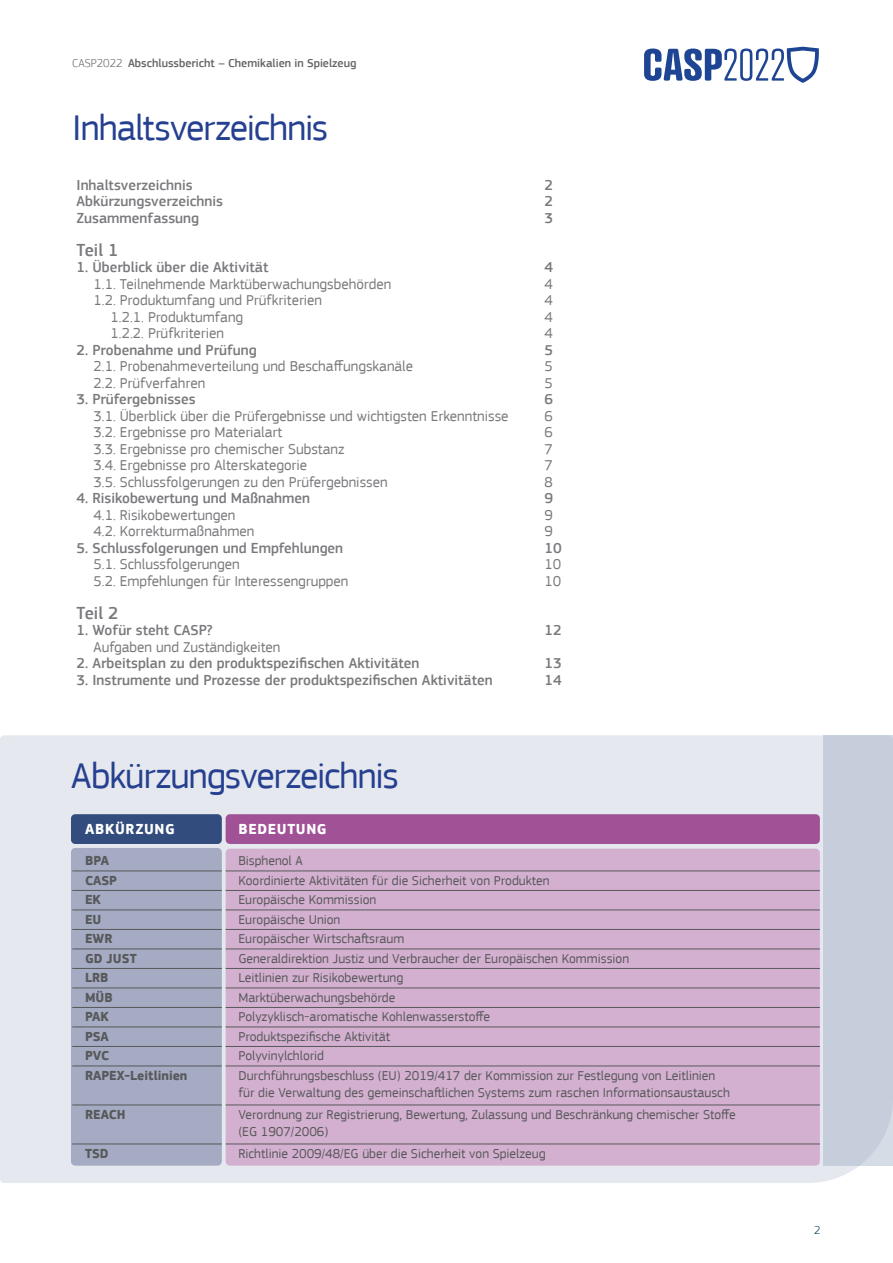
<style>
.page{position:relative;width:893px;height:1263px;background:#fff}
.page>*{position:absolute;margin:0;border:0;box-sizing:border-box;transform-origin:0 0}
.t1{font:37.5px "EC Square Sans Pro";letter-spacing:-.03em;color:#25408f}
.t2{font:500 18px "EC Square Sans Pro";color:#797a7d}
.t3{font:15px "EC Square Sans Pro";color:#797a7d}
.t4{font:500 15px "EC Square Sans Pro";color:#797a7d}
.t5{font:700 15px "EC Square Sans Pro";letter-spacing:.045em;color:#fff}
.t6{font:13.5px/19.5px "EC Square Sans Pro";color:#58595b}
.t7{font:700 13.5px/19.5px "EC Square Sans Pro";color:#58595b}
.t8{font:500 12px "EC Square Sans Pro";color:#636466}
.t9{font:300 12px "EC Square Sans Pro";color:#02405d}
.s1{font-weight:300}
</style>
<div class="page">
<svg style="left:644px;top:47px;width:175px;height:36px"></svg>
<div style="left:0;top:735px;width:859px;height:448px;background:#e6e8ef"></div>
<div style="left:71px;top:848px;width:151px;height:318px;background:#a4abc2;border-radius:4px"></div>
<div style="left:71px;top:814px;width:151px;height:30px;background:#314c7d;border-radius:4px"></div>
<div style="left:226px;top:814px;width:594px;height:30px;background:#a15297;border-radius:4px"></div>
<div style="left:226px;top:849px;width:594px;height:317px;background:#d4b0d0;border-radius:4px"></div>
<hr style="left:72px;top:870px;width:150px;height:1px;background:#58595b">
<hr style="left:72px;top:890px;width:150px;height:1px;background:#58595b">
<hr style="left:72px;top:909px;width:150px;height:1px;background:#58595b">
<hr style="left:72px;top:929px;width:150px;height:1px;background:#58595b">
<hr style="left:72px;top:948px;width:150px;height:1px;background:#58595b">
<hr style="left:72px;top:968px;width:150px;height:1px;background:#58595b">
<hr style="left:72px;top:987px;width:150px;height:1px;background:#58595b">
<hr style="left:72px;top:1007px;width:150px;height:1px;background:#58595b">
<hr style="left:72px;top:1026px;width:150px;height:1px;background:#58595b">
<hr style="left:72px;top:1046px;width:150px;height:1px;background:#58595b">
<hr style="left:72px;top:1065px;width:150px;height:1px;background:#58595b">
<hr style="left:72px;top:1104px;width:150px;height:1px;background:#58595b">
<hr style="left:72px;top:1143px;width:150px;height:1px;background:#58595b">
<hr style="left:226px;top:870px;width:594px;height:1px;background:#58595b">
<hr style="left:226px;top:890px;width:594px;height:1px;background:#58595b">
<hr style="left:226px;top:909px;width:594px;height:1px;background:#58595b">
<hr style="left:226px;top:929px;width:594px;height:1px;background:#58595b">
<hr style="left:226px;top:948px;width:594px;height:1px;background:#58595b">
<hr style="left:226px;top:968px;width:594px;height:1px;background:#58595b">
<hr style="left:226px;top:987px;width:594px;height:1px;background:#58595b">
<hr style="left:226px;top:1007px;width:594px;height:1px;background:#58595b">
<hr style="left:226px;top:1026px;width:594px;height:1px;background:#58595b">
<hr style="left:226px;top:1046px;width:594px;height:1px;background:#58595b">
<hr style="left:226px;top:1065px;width:594px;height:1px;background:#58595b">
<hr style="left:226px;top:1104px;width:594px;height:1px;background:#58595b">
<hr style="left:226px;top:1143px;width:594px;height:1px;background:#58595b">
<div style="left:823px;top:735px;width:70px;height:431px;background:#c6cedc"></div>
<p class="t8" style="left:72px;top:56px;width:286px"><span class="s1">CASP2022</span> Abschlussbericht – Chemikalien in Spielzeug</p>
<h1 class="t1" style="left:72px;top:105px;width:258px">Inhaltsverzeichnis</h1>
<p class="t4" style="left:77px;top:176px;width:118px">Inhaltsverzeichnis</p>
<p class="t4" style="left:545px;top:176px;width:10px">2</p>
<p class="t4" style="left:77px;top:193px;width:148px">Abkürzungsverzeichnis</p>
<p class="t4" style="left:545px;top:193px;width:10px">2</p>
<p class="t4" style="left:77px;top:209px;width:124px">Zusammenfassung</p>
<p class="t4" style="left:545px;top:209px;width:10px">3</p>
<h2 class="t2" style="left:77px;top:239px;width:43px">Teil 1</h2>
<p class="t4" style="left:77px;top:259px;width:193px">1. Überblick über die Aktivität</p>
<p class="t4" style="left:545px;top:259px;width:10px">4</p>
<p class="t3" style="left:94px;top:275px;width:299px">1.1. Teilnehmende Marktüberwachungsbehörden</p>
<p class="t3" style="left:545px;top:275px;width:10px">4</p>
<p class="t3" style="left:94px;top:292px;width:230px">1.2. Produktumfang und Prüfkriterien</p>
<p class="t3" style="left:545px;top:292px;width:10px">4</p>
<p class="t3" style="left:111px;top:308px;width:134px">1.2.1. Produktumfang</p>
<p class="t3" style="left:545px;top:308px;width:10px">4</p>
<p class="t3" style="left:111px;top:325px;width:115px">1.2.2. Prüfkriterien</p>
<p class="t3" style="left:545px;top:325px;width:10px">4</p>
<p class="t4" style="left:77px;top:341px;width:182px">2. Probenahme und Prüfung</p>
<p class="t4" style="left:545px;top:341px;width:10px">5</p>
<p class="t3" style="left:94px;top:358px;width:321px">2.1. Probenahmeverteilung und Beschaffungskanäle</p>
<p class="t3" style="left:545px;top:358px;width:10px">5</p>
<p class="t3" style="left:94px;top:374px;width:113px">2.2. Prüfverfahren</p>
<p class="t3" style="left:545px;top:374px;width:10px">5</p>
<p class="t4" style="left:77px;top:391px;width:121px">3. Prüfergebnisses</p>
<p class="t4" style="left:545px;top:391px;width:10px">6</p>
<p class="t3" style="left:94px;top:407px;width:416px">3.1. Überblick über die Prüfergebnisse und wichtigsten Erkenntnisse</p>
<p class="t3" style="left:545px;top:407px;width:10px">6</p>
<p class="t3" style="left:94px;top:424px;width:190px">3.2. Ergebnisse pro Materialart</p>
<p class="t3" style="left:545px;top:424px;width:10px">6</p>
<p class="t3" style="left:94px;top:440px;width:252px">3.3. Ergebnisse pro chemischer Substanz</p>
<p class="t3" style="left:545px;top:440px;width:10px">7</p>
<p class="t3" style="left:94px;top:457px;width:215px">3.4. Ergebnisse pro Alterskategorie</p>
<p class="t3" style="left:545px;top:457px;width:10px">7</p>
<p class="t3" style="left:94px;top:473px;width:296px">3.5. Schlussfolgerungen zu den Prüfergebnissen</p>
<p class="t3" style="left:545px;top:473px;width:10px">8</p>
<p class="t4" style="left:77px;top:490px;width:235px">4. Risikobewertung und Maßnahmen</p>
<p class="t4" style="left:545px;top:490px;width:10px">9</p>
<p class="t3" style="left:94px;top:506px;width:143px">4.1. Risikobewertungen</p>
<p class="t3" style="left:545px;top:506px;width:10px">9</p>
<p class="t3" style="left:94px;top:523px;width:162px">4.2. Korrekturmaßnahmen</p>
<p class="t3" style="left:545px;top:523px;width:10px">9</p>
<p class="t4" style="left:77px;top:539px;width:268px">5. Schlussfolgerungen und Empfehlungen</p>
<p class="t4" style="left:545px;top:539px;width:19px">10</p>
<p class="t3" style="left:94px;top:556px;width:148px">5.1. Schlussfolgerungen</p>
<p class="t3" style="left:545px;top:556px;width:18px">10</p>
<p class="t3" style="left:94px;top:572px;width:256px">5.2. Empfehlungen für Interessengruppen</p>
<p class="t3" style="left:545px;top:572px;width:18px">10</p>
<h2 class="t2" style="left:77px;top:602px;width:43px">Teil 2</h2>
<p class="t4" style="left:77px;top:622px;width:138px">1. Wofür steht CASP?</p>
<p class="t4" style="left:545px;top:622px;width:19px">12</p>
<p class="t3" style="left:94px;top:638px;width:188px">Aufgaben und Zuständigkeiten</p>
<p class="t4" style="left:77px;top:655px;width:344px">2. Arbeitsplan zu den produktspezifischen Aktivitäten</p>
<p class="t4" style="left:545px;top:655px;width:19px">13</p>
<p class="t4" style="left:77px;top:671px;width:418px">3. Instrumente und Prozesse der produktspezifischen Aktivitäten</p>
<p class="t4" style="left:545px;top:671px;width:19px">14</p>
<h1 class="t1" style="left:71px;top:753px;width:329px">Abkürzungsverzeichnis</h1>
<p class="t5" style="left:85px;top:819px;width:91px">ABKÜRZUNG</p>
<p class="t5" style="left:239px;top:819px;width:90px">BEDEUTUNG</p>
<p class="t7" style="left:85px;top:852px;width:104px">BPA<br>CASP<br>EK<br>EU<br>EWR<br>GD JUST<br>LRB<br>MÜB<br>PAK<br>PSA<br>PVC<br>RAPEX-Leitlinien</p>
<p class="t7" style="left:85px;top:1105px;width:42px">REACH</p>
<p class="t7" style="left:85px;top:1144px;width:25px">TSD</p>
<p class="t6" style="left:238px;top:851px;width:478px">Bisphenol A<br>Koordinierte Aktivitäten für die Sicherheit von Produkten<br>Europäische Kommission<br>Europäische Union<br>Europäischer Wirtschaftsraum<br>Generaldirektion Justiz und Verbraucher der Europäischen Kommission<br>Leitlinien zur Risikobewertung<br>Marktüberwachungsbehörde<br>Polyzyklisch-aromatische Kohlenwasserstoffe<br>Produktspezifische Aktivität<br>Polyvinylchlorid<br>Durchführungsbeschluss (EU) 2019/417 der Kommission zur Festlegung von Leitlinien</p>
<p class="t6" style="left:238px;top:1082px;width:499px;line-height:21.8px">für die Verwaltung des gemeinschaftlichen Systems zum raschen Informationsaustausch<br>Verordnung zur Registrierung, Bewertung, Zulassung und Beschränkung chemischer Stoffe</p>
<p class="t6" style="left:238px;top:1121px;width:309px;line-height:21.8px">(EG 1907/2006)<br>Richtlinie 2009/48/EG über die Sicherheit von Spielzeug</p>
<p class="t9" style="left:814px;top:1223px;width:8px">2</p>
</div>
